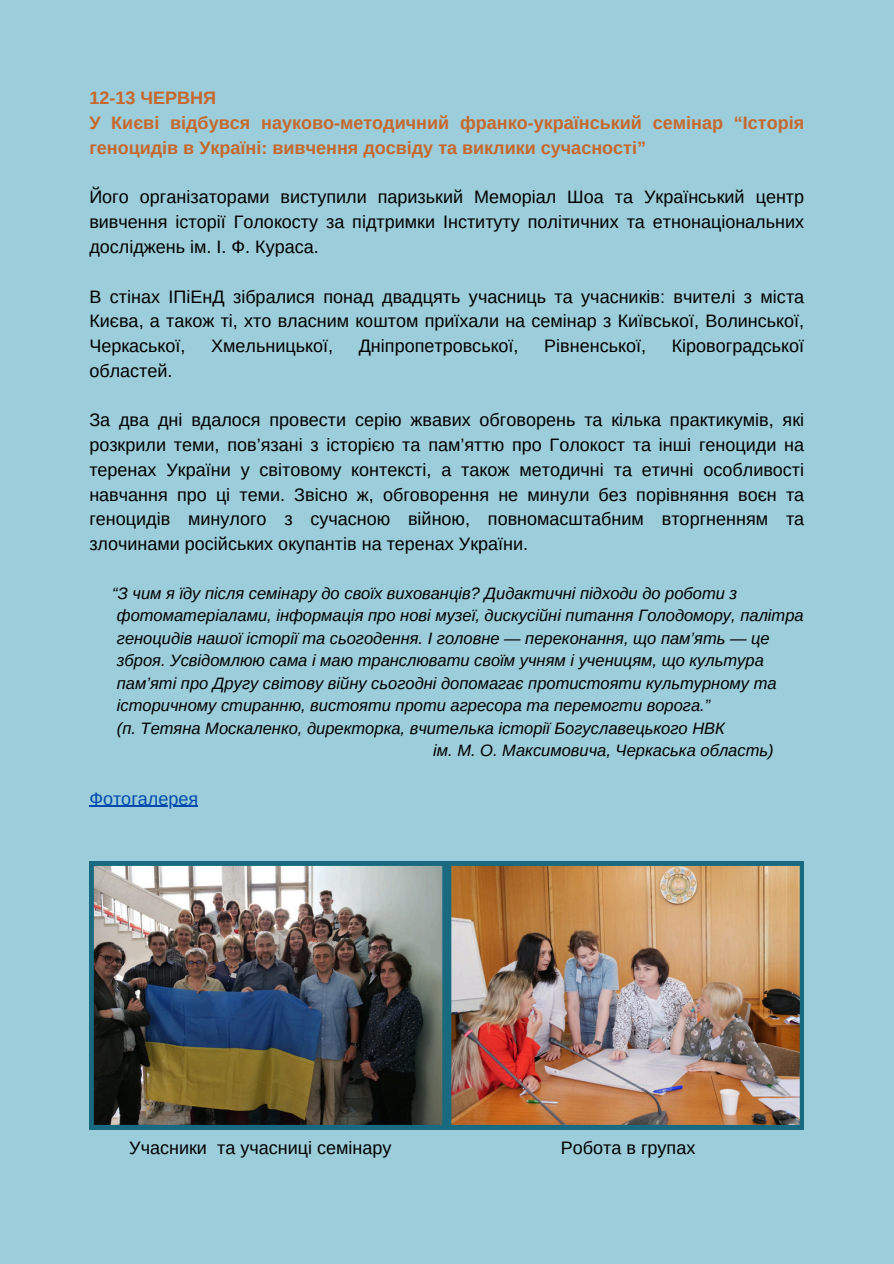
<style>
.page{position:relative;width:894px;height:1264px;background:#fff}
.page>*{position:absolute;margin:0;border:0;box-sizing:border-box;transform-origin:0 0}
.t1{font:18px/24.8px "Arimo";color:#000;text-align:justify}
.t2{font:700 18px/24.8px "Arimo";color:#c6682d}
.t3{font:18px "Arimo";color:#004aad}
.t4{font:italic 16.5px "Arimo";color:#000}
</style>
<div class="page">
<div style="left:0;top:0;width:893px;height:1263px;background:#9ccdda"></div>
<hr style="left:89px;top:805px;width:109px;height:1px;background:#004aad">
<img style="left:89px;top:861px;width:357px;height:268px">
<img style="left:446px;top:861px;width:357px;height:268px">
<h1 class="t2" style="left:89px;top:86px;width:716px">12-13 ЧЕРВНЯ<br>У Києві відбувся науково-методичний франко-український семінар “Історія геноцидів в Україні: вивчення досвіду та виклики сучасності”</h1>
<p class="t1" style="left:89px;top:185px;width:716px">Його організаторами виступили паризький Меморіал Шоа та Український центр вивчення історії Голокосту за підтримки Інституту політичних та етнонаціональних досліджень ім. І. Ф. Кураса.</p>
<p class="t1" style="left:89px;top:284px;width:716px">В стінах ІПіЕнД зібралися понад двадцять учасниць та учасників: вчителі з міста Києва, а також ті, хто власним коштом приїхали на семінар з Київської, Волинської, Черкаської,</p>
<p class="t1" style="left:211px;top:333px;width:123px">Хмельницької,</p>
<p class="t1" style="left:359px;top:333px;width:161px">Дніпропетровської,</p>
<p class="t1" style="left:544px;top:333px;width:103px">Рівненської,</p>
<p class="t1" style="left:671px;top:333px;width:134px">Кіровоградської</p>
<p class="t1" style="left:89px;top:358px;width:85px">областей.</p>
<p class="t1" style="left:89px;top:407px;width:716px">За два дні вдалося провести серію жвавих обговорень та кілька практикумів, які розкрили теми, пов’язані з історією та пам’яттю про Голокост та інші геноциди на теренах України у світовому контексті, а також методичні та етичні особливості навчання про ці теми. Звісно ж, обговорення не минули без порівняння воєн та геноцидів минулого з сучасною війною, повномасштабним вторгненням та злочинами російських окупантів на теренах України.</p>
<p class="t4" style="left:112px;top:583px;width:626px">“З чим я їду після семінару до своїх вихованців? Дидактичні підходи до роботи з</p>
<p class="t4" style="left:117px;top:606px;width:688px">фотоматеріалами, інформація про нові музеї, дискусійні питання Голодомору, палітра</p>
<p class="t4" style="left:117px;top:628px;width:654px">геноцидів нашої історії та сьогодення. І головне — переконання, що пам’ять — це</p>
<p class="t4" style="left:117px;top:651px;width:648px">зброя. Усвідомлюю сама і маю транслювати своїм учням і ученицям, що культура</p>
<p class="t4" style="left:117px;top:673px;width:661px">пам’яті про Другу світову війну сьогодні допомагає протистояти культурному та</p>
<p class="t4" style="left:117px;top:696px;width:594px">історичному стиранню, вистояти проти агресора та перемогти ворога.”</p>
<p class="t4" style="left:117px;top:718px;width:609px">(п. Тетяна Москаленко, директорка, вчителька історії Богуславецького НВК</p>
<p class="t4" style="left:433px;top:741px;width:342px">ім. М. О. Максимовича, Черкаська область)</p>
<p class="t3" style="left:89px;top:788px;width:110px">Фотогалерея</p>
<p class="t1" style="left:129px;top:1135px;width:263px">Учасники та учасниці семінару</p>
<p class="t1" style="left:560px;top:1135px;width:136px">Робота в групах</p>
</div>
